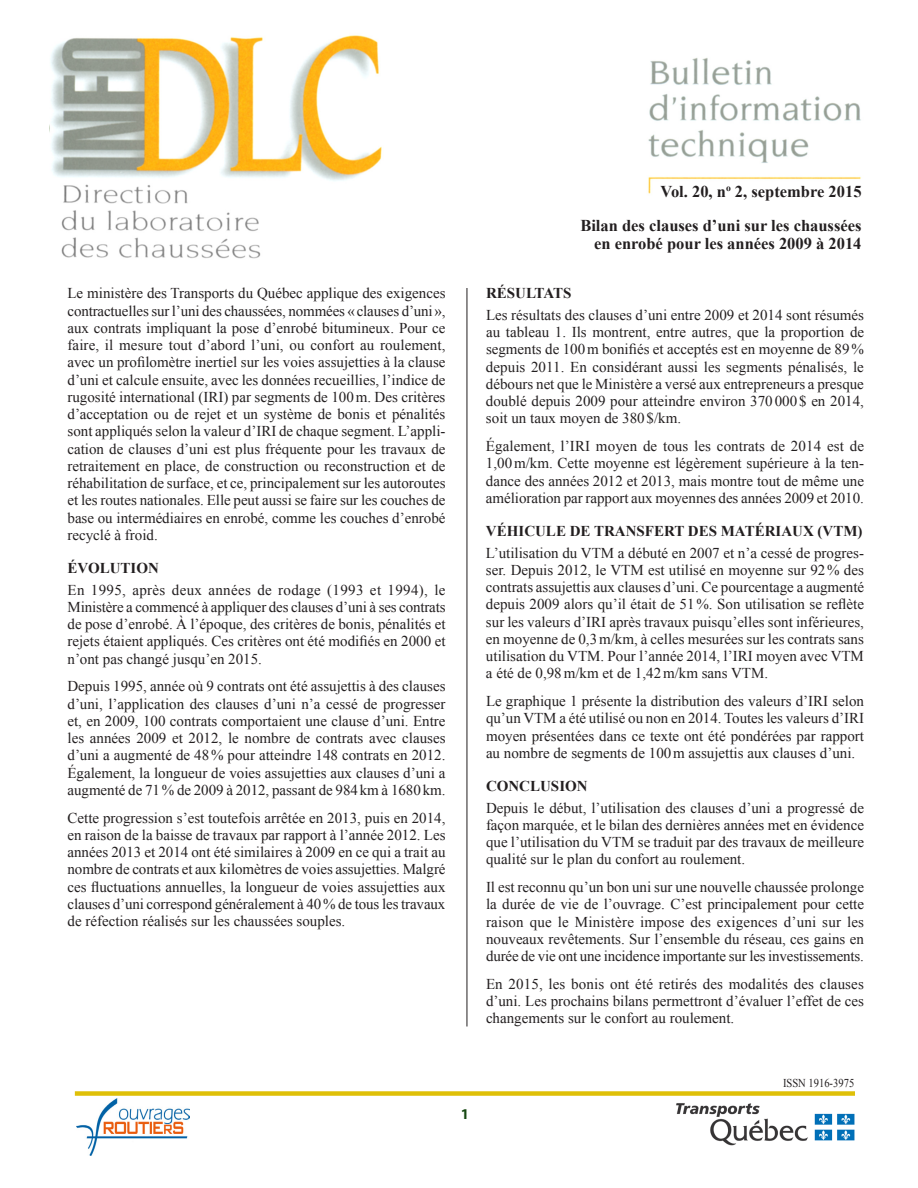
<style>
.page{position:relative;width:918px;height:1188px;background:#fff}
.page>*{position:absolute;margin:0;border:0;box-sizing:border-box;transform-origin:0 0}
.t1{font:700 16.5px/34.5px "Times New Roman";color:#231f20;text-align:right}
.t2{font:15px/17.2px "Times New Roman";color:#231f20;text-align:justify}
.t3{font:700 15px "Times New Roman";color:#231f20}
.t4{font:700 15px "Myriad Pro";color:#174913}
.t5{font:12px "Times New Roman";color:#231f20;scale:.88 1}
</style>
<div class="page">
<img style="left:50px;top:35px;width:332px;height:224px">
<img style="left:676px;top:1103px;width:179px;height:43px">
<img style="left:648px;top:58px;width:213px;height:136px">
<div style="left:75px;top:1091px;width:780px;height:5px;background:#dfc008"></div>
<img style="left:76px;top:1098px;width:113px;height:57px">
<hr style="left:467px;top:288px;width:1px;height:738px;background:#231f20">
<p class="t2" style="left:68px;top:285px;width:380px">Le ministère des Transports du Québec applique des exigences contractuelles sur l’uni des chaussées, nommées «clauses d’uni», aux contrats impliquant la pose d’enrobé bitumineux. Pour ce faire, il mesure tout d’abord l’uni, ou confort au roulement, avec un profilomètre inertiel sur les voies assujetties à la clause d’uni et calcule ensuite, avec les données recueillies, l’indice de rugosité international (IRI) par segments de 100m. Des critères d’acceptation ou de rejet et un système de bonis et pénalités sont appliqués selon la valeur d’IRI de chaque segment. L’appli&shy;cation de clauses d’uni est plus fréquente pour les travaux de retraitement en place, de construction ou reconstruction et de réhabilitation de surface, et ce, principalement sur les autoroutes et les routes nationales. Elle peut aussi se faire sur les couches de base ou intermédiaires en enrobé, comme les couches d’enrobé recyclé à froid.</p>
<p class="t3" style="left:68px;top:558px;width:93px">ÉVOLUTION</p>
<p class="t2" style="left:68px;top:581px;width:380px">En 1995, après deux années de rodage (1993 et 1994), le Ministère a commencé à appliquer des clauses d’uni à ses contrats de pose d’enrobé. À l’époque, des critères de bonis, pénalités et rejets étaient appliqués. Ces critères ont été modifiés en 2000 et n’ont pas changé jusqu’en 2015.</p>
<p class="t2" style="left:68px;top:678px;width:380px">Depuis 1995, année où 9 contrats ont été assujettis à des clauses d’uni, l’application des clauses d’uni n’a cessé de progresser et, en 2009, 100 contrats comportaient une clause d’uni. Entre les années 2009 et 2012, le nombre de contrats avec clauses d’uni a augmenté de 48% pour atteindre 148 contrats en 2012.<br>Également, la longueur de voies assujetties aux clauses d’uni a augmenté de 71% de 2009 à 2012, passant de 984km à 1680km.</p>
<p class="t2" style="left:68px;top:809px;width:380px">Cette progression s’est toutefois arrêtée en 2013, puis en 2014, en raison de la baisse de travaux par rapport à l’année 2012. Les années 2013 et 2014 ont été similaires à 2009 en ce qui a trait au nombre de contrats et aux kilomètres de voies assujetties. Malgré ces fluctuations annuelles, la longueur de voies assujetties aux clauses d’uni correspond généralement à 40% de tous les travaux de réfection réalisés sur les chaussées souples.</p>
<p class="t1" style="left:580px;top:174px;width:283px">Vol. 20, n<sup>o</sup> 2, septembre 2015<br>Bilan des clauses d’uni sur les chaussées</p>
<p class="t1" style="left:594px;top:225px;width:269px">en enrobé pour les années 2009 à 2014</p>
<p class="t3" style="left:486px;top:283px;width:87px">RÉSULTATS</p>
<p class="t2" style="left:486px;top:306px;width:380px">Les résultats des clauses d’uni entre 2009 et 2014 sont résumés au tableau 1. Ils montrent, entre autres, que la proportion de segments de 100m bonifiés et acceptés est en moyenne de 89% depuis 2011. En considérant aussi les segments pénalisés, le débours net que le Ministère a versé aux entrepreneurs a presque doublé depuis 2009 pour atteindre environ 370 000 $ en 2014, soit un taux moyen de 380$/km.</p>
<p class="t2" style="left:486px;top:437px;width:380px">Également, l’IRI moyen de tous les contrats de 2014 est de 1,00m/km. Cette moyenne est légèrement supérieure à la ten&shy;dance des années 2012 et 2013, mais montre tout de même une amélioration par rapport aux moyennes des années 2009 et 2010.</p>
<p class="t3" style="left:486px;top:521px;width:378px">VÉHICULE DE TRANSFERT DES MATÉRIAUX (VTM)</p>
<p class="t2" style="left:486px;top:544px;width:380px">L’utilisation du VTM a débuté en 2007 et n’a cessé de progres&shy;ser. Depuis 2012, le VTM est utilisé en moyenne sur 92% des contrats assujettis aux clauses d’uni. Ce pourcentage a augmenté depuis 2009 alors qu’il était de 51%. Son utilisation se reflète sur les valeurs d’IRI après travaux puisqu’elles sont inférieures, en moyenne de 0,3m/km, à celles mesurées sur les contrats sans utilisation du VTM. Pour l’année 2014, l’IRI moyen avec VTM a été de 0,98m/km et de 1,42m/km sans VTM.</p>
<p class="t2" style="left:486px;top:692px;width:380px">Le graphique 1 présente la distribution des valeurs d’IRI selon qu’un VTM a été utilisé ou non en 2014. Toutes les valeurs d’IRI moyen présentées dans ce texte ont été pondérées par rapport au nombre de segments de 100m assujettis aux clauses d’uni.</p>
<p class="t3" style="left:486px;top:776px;width:103px">CONCLUSION</p>
<p class="t2" style="left:486px;top:799px;width:380px">Depuis le début, l’utilisation des clauses d’uni a progressé de façon marquée, et le bilan des dernières années met en évidence que l’utilisation du VTM se traduit par des travaux de meilleure qualité sur le plan du confort au roulement.</p>
<p class="t2" style="left:486px;top:878px;width:380px">Il est reconnu qu’un bon uni sur une nouvelle chaussée prolonge la durée de vie de l’ouvrage. C’est principalement pour cette raison que le Ministère impose des exigences d’uni sur les nouveaux revêtements. Sur l’ensemble du réseau, ces gains en durée de vie ont une incidence importante sur les investissements.</p>
<p class="t2" style="left:486px;top:975px;width:380px">En 2015, les bonis ont été retirés des modalités des clauses d’uni. Les prochains bilans permettront d’évaluer l’effet de ces changements sur le confort au roulement.</p>
<p class="t4" style="left:461px;top:1104px;width:10px">1</p>
<p class="t5" style="left:783px;top:1075px;width:83px">ISSN 1916-3975</p>
</div>
